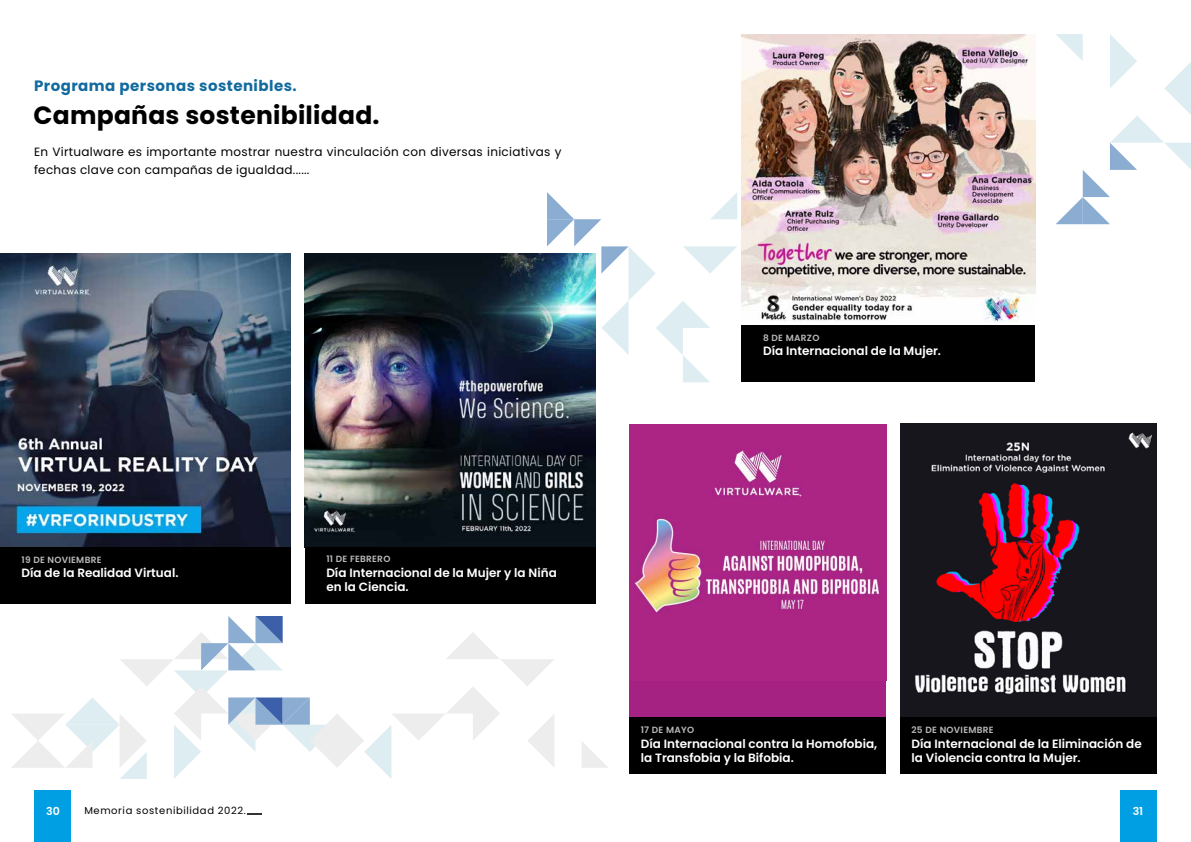
<style>
.page{position:relative;width:1191px;height:842px;background:#fff}
.page>*{position:absolute;margin:0;border:0;box-sizing:border-box;transform-origin:0 0}
.t1{font:700 25px "Poppins";letter-spacing:.01em;color:#000}
.t2{font:700 15px "Poppins";letter-spacing:.03em;color:#126a9f}
.t3{font:600 12px/14.4px "Poppins";color:#fff}
.t4{font:12px/18px "Poppins";letter-spacing:.025em;color:#000}
.t5{font:600 11px "Poppins";color:#fff}
.t6{font:10px "Poppins";letter-spacing:.06em;color:#000}
.t7{font:600 9px "Poppins";letter-spacing:.03em;color:#bababa}
</style>
<div class="page">
<div style="left:35px;top:790px;width:36px;height:52px;background:#009fe3"></div>
<div style="left:1119px;top:790px;width:37px;height:52px;background:#009fe3"></div>
<div style="left:629px;top:526px;width:257px;height:192px;background:#ac2584"></div>
<img style="left:629px;top:424px;width:257px;height:189px">
<img style="left:305px;top:253px;width:290px;height:294px">
<img style="left:0;top:253px;width:291px;height:294px">
<img style="left:900px;top:424px;width:257px;height:294px">
<img style="left:741px;top:34px;width:294px;height:288px">
<div style="left:0;top:547px;width:291px;height:56px;background:#000"></div>
<div style="left:741px;top:325px;width:294px;height:57px;background:#000"></div>
<div style="left:305px;top:547px;width:290px;height:56px;background:#000"></div>
<div style="left:900px;top:718px;width:257px;height:56px;background:#000"></div>
<div style="left:629px;top:718px;width:257px;height:56px;background:#000"></div>
<svg style="left:12px;top:616px;width:596px;height:163px"></svg>
<svg style="left:1056px;top:34px;width:135px;height:190px"></svg>
<svg style="left:547px;top:192px;width:190px;height:190px"></svg>
<svg style="left:247px;top:813px;width:15px;height:1px"></svg>
<p class="t2" style="left:34px;top:77px;width:264px">Programa personas sostenibles.</p>
<h1 class="t1" style="left:34px;top:101px;width:347px">Campañas sostenibilidad.</h1>
<p class="t4" style="left:34px;top:143px;width:529px">En Virtualware es importante mostrar nuestra vinculación con diversas iniciativas y fechas clave con campañas de igualdad......</p>
<p class="t7" style="left:22px;top:554px;width:82px">19 DE NOVIEMBRE</p>
<p class="t3" style="left:22px;top:566px;width:158px">Día de la Realidad Virtual.</p>
<p class="t7" style="left:326px;top:554px;width:66px">11 DE FEBRERO</p>
<p class="t3" style="left:326px;top:565px;width:232px">Día Internacional de la Mujer y la Niña en la Ciencia.</p>
<p class="t7" style="left:763px;top:333px;width:58px">8 DE MARZO</p>
<p class="t3" style="left:763px;top:344px;width:179px">Día Internacional de la Mujer.</p>
<p class="t7" style="left:641px;top:725px;width:55px">17 DE MAYO</p>
<p class="t3" style="left:641px;top:736px;width:238px">Día Internacional contra la Homofobia, la Transfobia y la Bifobia.</p>
<p class="t7" style="left:911px;top:725px;width:84px">25 DE NOVIEMBRE</p>
<p class="t3" style="left:911px;top:736px;width:232px">Día Internacional de la Eliminación de la Violencia contra la Mujer.</p>
<p class="t5" style="left:46px;top:804px;width:15px">30</p>
<p class="t6" style="left:84px;top:805px;width:163px">Memoria sostenibilidad 2022.</p>
<p class="t5" style="left:1132px;top:804px;width:12px">31</p>
</div>
